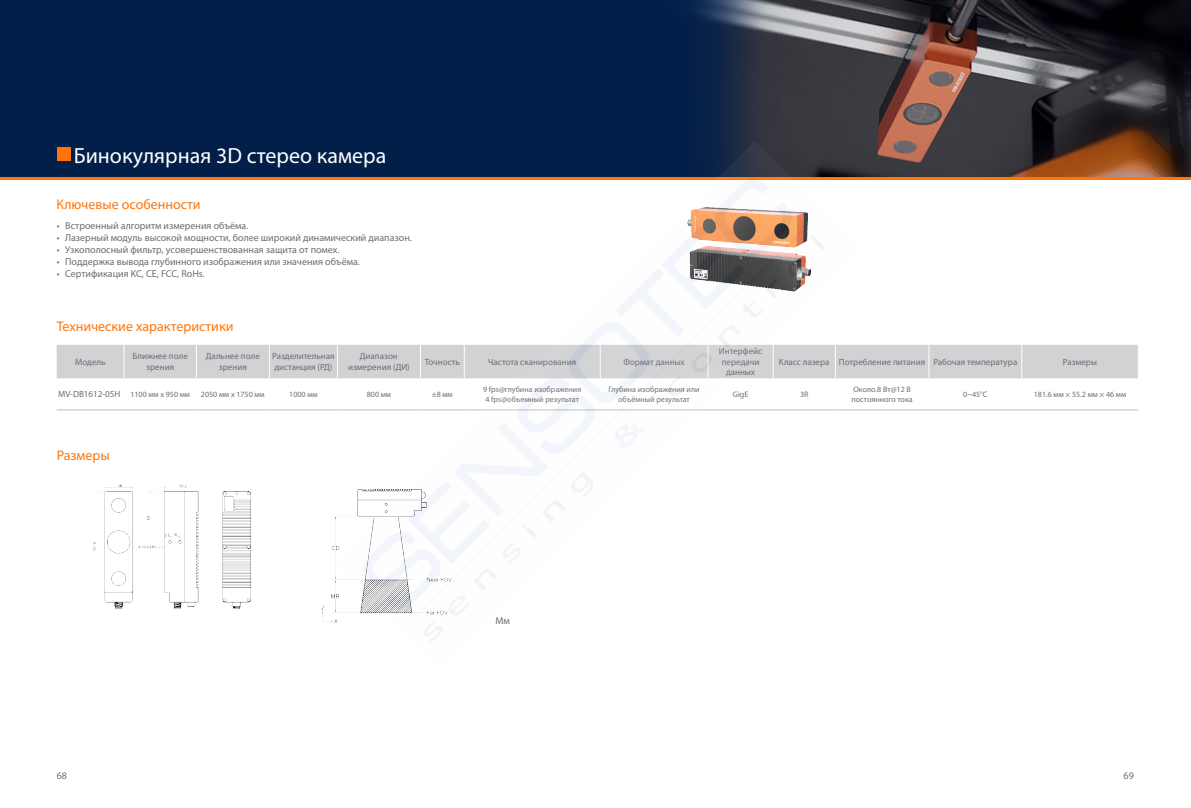
<style>
.page{position:relative;width:1191px;height:808px;background:#fff}
.page>*{position:absolute;margin:0;border:0;box-sizing:border-box;transform-origin:0 0}
.t1{font:22px "Myriad Pro";color:#fff}
.t2{font:14px "Myriad Pro";color:#ff750a}
.t3{font:10px "Myriad Pro";color:#6c6d70}
.t4{font:9px/10.8px "Myriad Pro";color:#6c6d70;text-align:center}
.t5{font:8px/9.6px "Myriad Pro";color:#6c6d70}
.s1{font-size:8px}
</style>
<div class="page">
<div style="left:0;top:0;width:1191px;height:177px;background:#021f4a"></div>
<img style="left:695px;top:0;width:496px;height:177px">
<div style="left:57px;top:147px;width:13px;height:14px;background:#ff750a"></div>
<hr style="left:0;top:177px;width:1191px;height:2px;background:#ff750a">
<img style="left:92px;top:484px;width:158px;height:125px">
<div style="left:57px;top:345px;width:1081px;height:33px;background:#d1d2d4"></div>
<hr style="left:124px;top:345px;width:1px;height:33px;background:#fff">
<hr style="left:196px;top:345px;width:1px;height:33px;background:#fff">
<hr style="left:269px;top:345px;width:1px;height:33px;background:#fff">
<hr style="left:928px;top:345px;width:1px;height:33px;background:#fff">
<hr style="left:1021px;top:345px;width:1px;height:33px;background:#fff">
<hr style="left:57px;top:410px;width:67px;height:1px;background:#bcbdc0">
<hr style="left:124px;top:410px;width:72px;height:1px;background:#bcbdc0">
<hr style="left:196px;top:410px;width:73px;height:1px;background:#bcbdc0">
<hr style="left:269px;top:410px;width:68px;height:1px;background:#bcbdc0">
<hr style="left:835px;top:410px;width:94px;height:1px;background:#bcbdc0">
<hr style="left:929px;top:410px;width:92px;height:1px;background:#bcbdc0">
<hr style="left:1021px;top:410px;width:117px;height:1px;background:#bcbdc0">
<img style="left:333px;top:141px;width:525px;height:500px">
<h1 class="t1" style="left:74px;top:142px;width:314px">Бинокулярная 3D стерео камера</h1>
<h2 class="t2" style="left:56px;top:195px;width:146px">Ключевые особенности</h2>
<p class="t3" style="left:57px;top:219px;width:193px">• Встроенный алгоритм измерения объёма.</p>
<p class="t3" style="left:57px;top:231px;width:357px">• Лазерный модуль высокой мощности, более широкий динамический диапазон.</p>
<p class="t3" style="left:57px;top:243px;width:284px">• Узкополосный фильтр, усовершенствованная защита от помех.</p>
<p class="t3" style="left:57px;top:255px;width:305px">• Поддержка вывода глубинного изображения или значения объёма.</p>
<p class="t3" style="left:57px;top:267px;width:150px">• Сертификация KC, CE, FCC, RoHs.</p>
<h2 class="t2" style="left:57px;top:318px;width:178px">Технические характеристики</h2>
<p class="t4" style="left:75px;top:356px;width:32px">Модель</p>
<p class="t4" style="left:133px;top:351px;width:57px">Ближнее поле зрения</p>
<p class="t4" style="left:206px;top:351px;width:55px">Дальнее поле зрения</p>
<p class="t4" style="left:272px;top:351px;width:64px;text-align:left">Разделительная дистанция (РД)</p>
<p class="t4" style="left:348px;top:351px;width:63px">Диапазон измерения (ДИ)</p>
<p class="t4" style="left:425px;top:356px;width:37px">Точность</p>
<p class="t4" style="left:488px;top:356px;width:90px">Частота сканирования</p>
<p class="t4" style="left:623px;top:356px;width:63px">Формат данных</p>
<p class="t4" style="left:719px;top:345px;width:45px">Интерфейс передачи данных</p>
<p class="t4" style="left:779px;top:356px;width:240px">Класс лазера Потребление питания Рабочая температура</p>
<p class="t4" style="left:1063px;top:356px;width:36px">Размеры</p>
<p class="t4" style="left:58px;top:389px;width:133px">MV-DB1612-05H <span class="s1">1100 мм x 950 мм</span></p>
<p class="t5" style="left:201px;top:389px;width:65px">2050 мм x 1750 мм</p>
<p class="t5" style="left:289px;top:389px;width:30px">1000 мм</p>
<p class="t5" style="left:367px;top:389px;width:26px">800 мм</p>
<p class="t5" style="left:432px;top:389px;width:22px">±8 мм</p>
<p class="t5" style="left:483px;top:384px;width:100px">9 fps@глубина изображения<br>4 fps@объемный результат</p>
<p class="t5" style="left:608px;top:384px;width:92px;text-align:center">Глубина изображения или объёмный результат</p>
<p class="t5" style="left:733px;top:389px;width:17px">GigE</p>
<p class="t5" style="left:800px;top:389px;width:10px">3R</p>
<p class="t5" style="left:851px;top:384px;width:63px">Около.8 Вт@12 В постоянного тока</p>
<p class="t5" style="left:963px;top:389px;width:26px">0~45°C</p>
<p class="t5" style="left:1033px;top:389px;width:94px">181.6 мм × 55.2 мм × 46 мм</p>
<h2 class="t2" style="left:57px;top:447px;width:55px">Размеры</h2>
<p class="t3" style="left:495px;top:614px;width:16px">Мм</p>
<p class="t3" style="left:57px;top:769px;width:12px">68</p>
<p class="t3" style="left:1123px;top:769px;width:12px">69</p>
</div>
